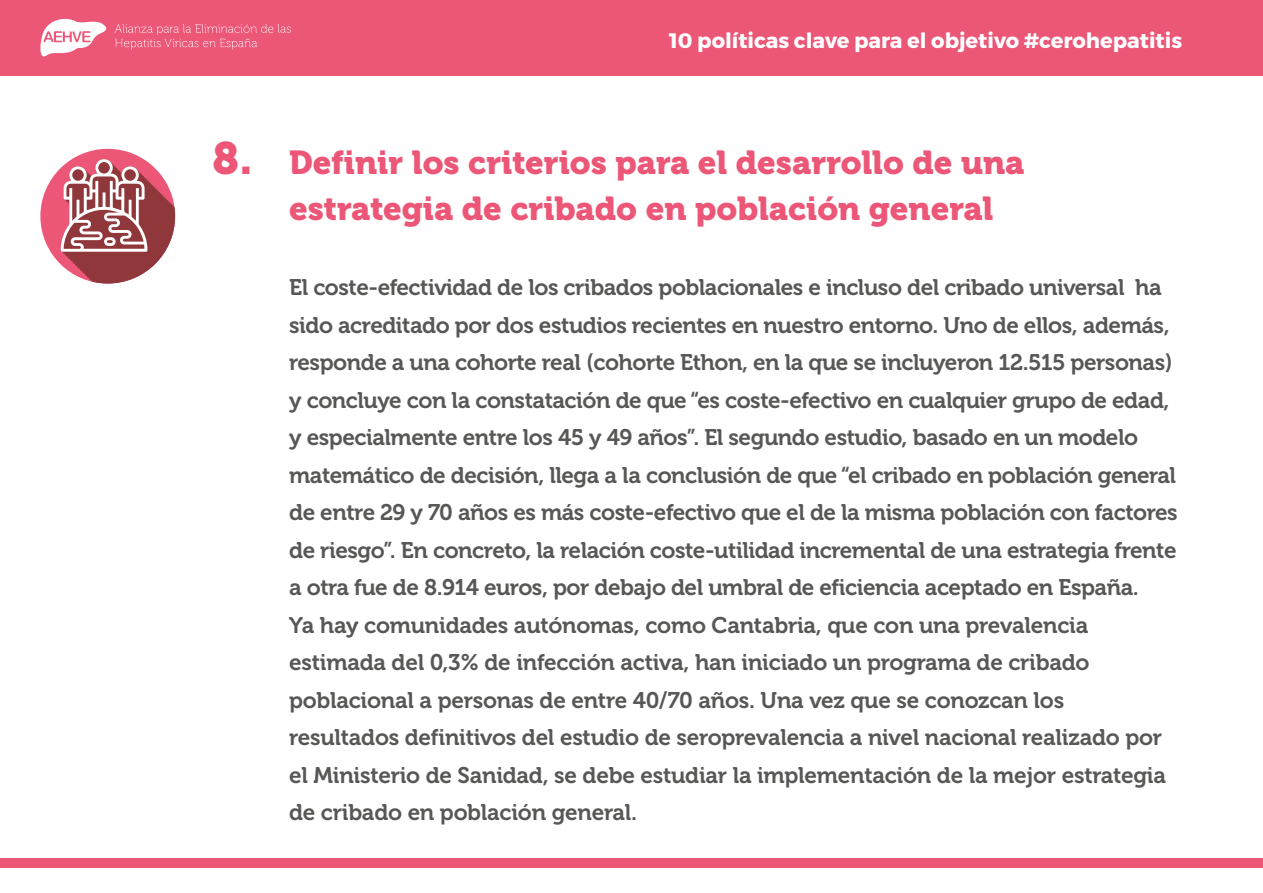
<style>
.page{position:relative;width:1263px;height:893px;background:#fff}
.page>*{position:absolute;margin:0;border:0;box-sizing:border-box;transform-origin:0 0}
.t1{font:33px/46.5px "Museo 900";color:#ec5677}
.t2{font:22.5px/37.5px "Museo 700";letter-spacing:-.02em;color:#575756}
.t3{font:700 21px "Montserrat";color:#fff}
.s1{font-size:45px}
</style>
<div class="page">
<div style="left:0;top:0;width:1263px;height:75px;background:#ec5677"></div>
<div style="left:0;top:858px;width:1263px;height:10px;background:#ec5677"></div>
<svg style="left:40px;top:19px;width:66px;height:38px"></svg>
<svg style="left:115px;top:24px;width:176px;height:26px"></svg>
<div style="left:40px;top:149px;width:135px;height:135px;background:#ec5677;border-radius:50%"></div>
<svg style="left:61px;top:158px;width:114px;height:126px"></svg>
<p class="t3" style="left:669px;top:24px;width:514px">10 políticas clave para el objetivo #cerohepatitis</p>
<p class="t1" style="left:289px;top:139px;width:737px;text-indent:-77px"><span class="s1">8.</span> Definir los criterios para el desarrollo de una estrategia de cribado en población general</p>
<p class="t2" style="left:289px;top:269px;width:890px">El coste-efectividad de los cribados poblacionales e incluso del cribado universal ha sido acreditado por dos estudios recientes en nuestro entorno. Uno de ellos, además, responde a una cohorte real (cohorte Ethon, en la que se incluyeron 12.515 personas) y concluye con la constatación de que “es coste-efectivo en cualquier grupo de edad, y especialmente entre los 45 y 49 años”. El segundo estudio, basado en un modelo matemático de decisión, llega a la conclusión de que “el cribado en población general de entre 29 y 70 años es más coste-efectivo que el de la misma población con factores de riesgo”. En concreto, la relación coste-utilidad incremental de una estrategia frente a otra fue de 8.914 euros, por debajo del umbral de eficiencia aceptado en España.</p>
<p class="t2" style="left:289px;top:606px;width:878px">Ya hay comunidades autónomas, como Cantabria, que con una prevalencia estimada del 0,3% de infección activa, han iniciado un programa de cribado poblacional a personas de entre 40/70 años. Una vez que se conozcan los resultados definitivos del estudio de seroprevalencia a nivel nacional realizado por el Ministerio de Sanidad, se debe estudiar la implementación de la mejor estrategia de cribado en población general.</p>
</div>
